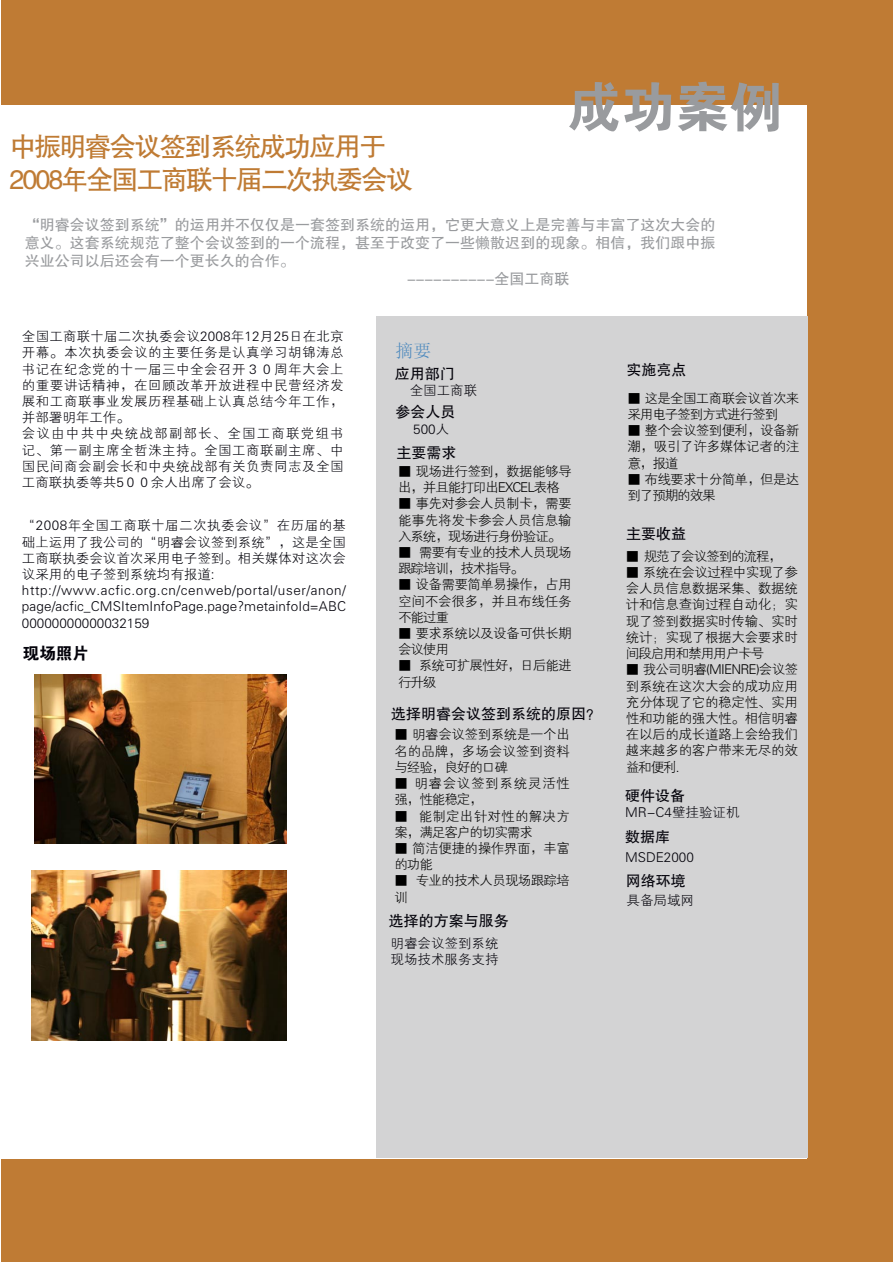
<style>
.page{position:relative;width:893px;height:1263px;background:#fff}
.page>*{position:absolute;margin:0;border:0;box-sizing:border-box;transform-origin:0 0}
.t1{font:54px "FZDHTK GBK1 0";color:#999b9e}
.t2{font:27px/32.4px "FZHTK GBK1 0";letter-spacing:-.075em;color:#bf7b34}
.t3{font:18px "Sim Sun";color:#4e8abe}
.t4{font:16.5px "FZDHTK GBK1 0";color:#03020a}
.t5{font:15px "FZHTK GBK1 0";color:#999b9e}
.t6{font:15px "FZHTK GBK1 0";color:#03020a}
.t7{font:13.5px/16.2px "FZXH1 K GBK1 0";letter-spacing:-.04em;color:#000;text-align:justify}
.t8{font:13.5px/16.2px "FZXH1 K GBK1 0";letter-spacing:.015em;color:#03020a}
.t9{font:13.5px/16.2px "FZXH1 K GBK1 0";letter-spacing:.04em;color:#03020a}
.t10{font:13.5px/16.2px "FZXH1 K GBK1 0";letter-spacing:-.075em;color:#000}
.t11{font:13.5px/16.2px "FZXH1 K GBK1 0";letter-spacing:-.065em;color:#000}
.t12{font:13.5px/16.2px "FZXH1 K GBK1 0";letter-spacing:-.06em;color:#000}
.t13{font:13.5px/16.2px "FZXH1 K GBK1 0";letter-spacing:.02em;color:#000}
.t14{font:13.5px/16.2px "FZXH1 K GBK1 0";letter-spacing:.05em;color:#000}
</style>
<div class="page">
<div style="left:1px;top:1px;width:891px;height:1261px;background:#bf7b34"></div>
<div style="left:1px;top:105px;width:806px;height:1054px;background:#fff"></div>
<div style="left:376px;top:317px;width:431px;height:841px;background:#d3d3d4"></div>
<img style="left:34px;top:675px;width:252px;height:168px">
<img style="left:31px;top:870px;width:255px;height:171px">
<h2 class="t2" style="left:10px;top:131px;width:405px">中振明睿会议签到系统成功应用于<br>2008年全国工商联十届二次执委会议</h2>
<h1 class="t1" style="left:567px;top:78px;width:217px">成功案例</h1>
<p class="t5" style="left:25px;top:216px;width:692px">“明睿会议签到系统”的运用并不仅仅是一套签到系统的运用，它更大意义上是完善与丰富了这次大会的</p>
<p class="t5" style="left:25px;top:234px;width:692px">意义。这套系统规范了整个会议签到的一个流程，甚至于改变了一些懒散迟到的现象。相信，我们跟中振</p>
<p class="t5" style="left:25px;top:252px;width:271px">兴业公司以后还会有一个更长久的合作。</p>
<p class="t5" style="left:407px;top:270px;width:164px">----------全国工商联</p>
<p class="t9" style="left:22px;top:329px;width:323px">全国工商联十届二次执委会议2008年12月25日在北京开幕。本次执委会议的主要任务是认真学习胡锦涛总书记在纪念党的十一届三中全会召开３０周年大会上的重要讲话精神，在回顾改革开放进程中民营经济发展和工商联事业发展历程基础上认真总结今年工作，并部署明年工作。<br>会议由中共中央统战部副部长、全国工商联党组书记、第一副主席全哲洙主持。全国工商联副主席、中国民间商会副会长和中央统战部有关负责同志及全国工商联执委等共5００余人出席了会议。</p>
<p class="t8" style="left:22px;top:518px;width:326px">“2008年全国工商联十届二次执委会议”在历届的基础上运用了我公司的“明睿会议签到系统”，这是全国工商联执委会议首次采用电子签到。相关媒体对这次会议采用的电子签到系统均有报道: http://www.acfic.org.cn/cenweb/portal/user/anon/ page/acfic_CMSItemInfoPage.page?metainfoId=ABC 00000000000032159</p>
<p class="t4" style="left:23px;top:644px;width:67px">现场照片</p>
<h3 class="t3" style="left:395px;top:342px;width:37px">摘要</h3>
<p class="t6" style="left:395px;top:366px;width:61px">应用部门</p>
<p class="t8" style="left:410px;top:383px;width:69px">全国工商联</p>
<p class="t6" style="left:395px;top:404px;width:61px">参会人员</p>
<p class="t8" style="left:413px;top:422px;width:37px">500人</p>
<p class="t6" style="left:396px;top:445px;width:61px">主要需求</p>
<p class="t10" style="left:398px;top:463px;width:175px">■ 现场进行签到，数据能够导出，并且能打印出EXCEL表格</p>
<p class="t7" style="left:398px;top:496px;width:175px">■ 事先对参会人员制卡，需要能事先将发卡参会人员信息输入系统，现场进行身份验证。</p>
<p class="t11" style="left:398px;top:544px;width:175px">■ 需要有专业的技术人员现场跟踪培训，技术指导。</p>
<p class="t7" style="left:398px;top:577px;width:175px">■ 设备需要简单易操作，占用空间不会很多，并且布线任务不能过重</p>
<p class="t7" style="left:398px;top:625px;width:175px">■ 要求系统以及设备可供长期会议使用</p>
<p class="t11" style="left:398px;top:658px;width:175px">■ 系统可扩展性好，日后能进行升级</p>
<p class="t6" style="left:391px;top:705px;width:211px">选择明睿会议签到系统的原因？</p>
<p class="t7" style="left:394px;top:727px;width:177px">■ 明睿会议签到系统是一个出名的品牌，多场会议签到资料与经验，良好的口碑</p>
<p class="t14" style="left:394px;top:775px;width:177px">■ 明睿会议签到系统灵活性强，性能稳定，</p>
<p class="t13" style="left:394px;top:808px;width:177px">■ 能制定出针对性的解决方案，满足客户的切实需求</p>
<p class="t7" style="left:394px;top:840px;width:177px">■ 简洁便捷的操作界面，丰富的功能</p>
<p class="t7" style="left:394px;top:873px;width:177px">■ 专业的技术人员现场跟踪培训</p>
<p class="t6" style="left:389px;top:912px;width:121px">选择的方案与服务</p>
<p class="t8" style="left:390px;top:935px;width:109px">明睿会议签到系统现场技术服务支持</p>
<p class="t6" style="left:626px;top:362px;width:61px">实施亮点</p>
<p class="t12" style="left:627px;top:390px;width:174px">■ 这是全国工商联会议首次来采用电子签到方式进行签到</p>
<p class="t7" style="left:627px;top:423px;width:174px">■ 整个会议签到便利，设备新潮，吸引了许多媒体记者的注意，报道</p>
<p class="t7" style="left:627px;top:471px;width:174px">■ 布线要求十分简单，但是达到了预期的效果</p>
<p class="t6" style="left:626px;top:526px;width:61px">主要收益</p>
<p class="t10" style="left:626px;top:548px;width:158px">■ 规范了会议签到的流程，</p>
<p class="t7" style="left:626px;top:565px;width:174px">■ 系统在会议过程中实现了参会人员信息数据采集、数据统计和信息查询过程自动化；实现了签到数据实时传输、实时统计；实现了根据大会要求时间段启用和禁用用户卡号</p>
<p class="t7" style="left:626px;top:662px;width:174px">■ 我公司明睿(MIENRE)会议签到系统在这次大会的成功应用充分体现了它的稳定性、实用性和功能的强大性。相信明睿在以后的成长道路上会给我们越来越多的客户带来无尽的效益和便利.</p>
<p class="t6" style="left:625px;top:787px;width:61px">硬件设备</p>
<p class="t8" style="left:625px;top:805px;width:116px">MR-C4壁挂验证机</p>
<p class="t6" style="left:625px;top:829px;width:46px">数据库</p>
<p class="t8" style="left:625px;top:849px;width:70px">MSDE2000</p>
<p class="t6" style="left:626px;top:873px;width:61px">网络环境</p>
<p class="t8" style="left:626px;top:893px;width:69px">具备局域网</p>
</div>
